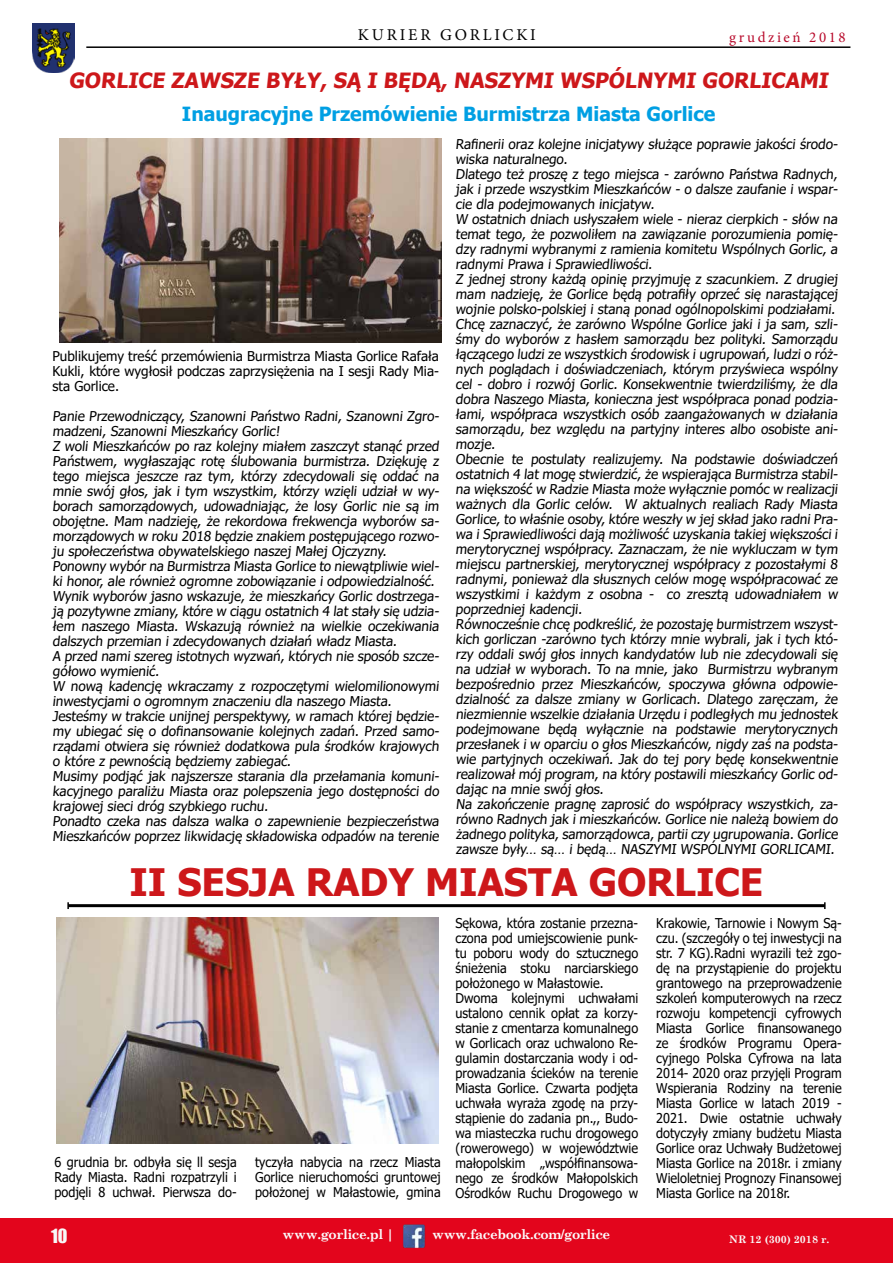
<style>
.page{position:relative;width:893px;height:1263px;background:#fff}
.page>*{position:absolute;margin:0;border:0;box-sizing:border-box;transform-origin:0 0}
.t1{font:700 37.8px "Tahoma";color:#cd171a}
.t2{font:700 21px "Tahoma";color:#cd171a}
.t3{font:700 19.5px "Tahoma";color:#009fe3}
.t4{font:18px "Impact";color:#f8f8f8}
.t5{font:16.5px "Minion Pro";letter-spacing:.17em;color:#000}
.t6{font:15px "Minion Pro";letter-spacing:.17em;color:#b80a2b}
.t7{font:13.5px/15px "Tahoma";color:#000}
.t8{font:13.5px/15px "Tahoma";color:#000;text-align:justify;scale:.94 1}
.t9{font:700 13.5px "Century Schoolbook";letter-spacing:-.03em;color:#fbfbfb}
.t10{font:700 10.5px "Century Schoolbook";color:#fafafa}
</style>
<div class="page">
<img style="left:32px;top:24px;width:42px;height:48px">
<hr style="left:86px;top:46px;width:764px;height:2px;background:#000">
<div style="left:0;top:1219px;width:893px;height:44px;background:#e3051c"></div>
<img style="left:402px;top:1224px;width:24px;height:25px">
<hr style="left:68px;top:904px;width:757px;height:3px;background:#000">
<img style="left:56px;top:918px;width:383px;height:226px">
<img style="left:59px;top:138px;width:383px;height:205px">
<p class="t5" style="left:358px;top:23px;width:179px">KURIER GORLICKI</p>
<p class="t6" style="left:729px;top:27px;width:118px">grudzień 2018</p>
<h2 class="t2" style="left:69px;top:66px;width:764px">GORLICE ZAWSZE BYŁY, SĄ I BĘDĄ, NASZYMI WSPÓLNYMI GORLICAMI</h2>
<h3 class="t3" style="left:182px;top:100px;width:535px">Inaugracyjne Przemówienie Burmistrza Miasta Gorlice</h3>
<p class="t7" style="left:53px;top:349px;width:388px;text-align:justify">Publikujemy treść przemówienia Burmistrza Miasta Gorlice Rafała Kukli, które wygłosił podczas zaprzysiężenia na I sesji Rady Mia&shy;sta Gorlice.</p>
<p class="t7" style="left:53px;top:409px;width:390px">Panie Przewodniczący, Szanowni Państwo Radni, Szanowni Zgro&shy;madzeni, Szanowni Mieszkańcy Gorlic!<br>Z woli Mieszkańców po raz kolejny miałem zaszczyt stanąć przed Państwem, wygłaszając rotę ślubowania burmistrza. Dziękuję z tego miejsca jeszcze raz tym, którzy zdecydowali się oddać na mnie swój głos, jak i tym wszystkim, którzy wzięli udział w wy&shy;borach samorządowych, udowadniając, że losy Gorlic nie są im obojętne. Mam nadzieję, że rekordowa frekwencja wyborów sa&shy;morządowych w roku 2018 będzie znakiem postępującego rozwo&shy;ju społeczeństwa obywatelskiego naszej Małej Ojczyzny.<br>Ponowny wybór na Burmistrza Miasta Gorlice to niewątpliwie wiel&shy;ki honor, ale również ogromne zobowiązanie i odpowiedzialność.<br>Wynik wyborów jasno wskazuje, że mieszkańcy Gorlic dostrzega&shy;ją pozytywne zmiany, które w ciągu ostatnich 4 lat stały się udzia&shy;łem naszego Miasta. Wskazują również na wielkie oczekiwania dalszych przemian i zdecydowanych działań władz Miasta.<br>A przed nami szereg istotnych wyzwań, których nie sposób szcze&shy;gółowo wymienić.<br>W nową kadencję wkraczamy z rozpoczętymi wielomilionowymi inwestycjami o ogromnym znaczeniu dla naszego Miasta.<br>Jesteśmy w trakcie unijnej perspektywy, w ramach której będzie&shy;my ubiegać się o dofinansowanie kolejnych zadań. Przed samo&shy;rządami otwiera się również dodatkowa pula środków krajowych o które z pewnością będziemy zabiegać.<br>Musimy podjąć jak najszersze starania dla przełamania komuni&shy;kacyjnego paraliżu Miasta oraz polepszenia jego dostępności do krajowej sieci dróg szybkiego ruchu.<br>Ponadto czeka nas dalsza walka o zapewnienie bezpieczeństwa Mieszkańców poprzez likwidację składowiska odpadów na terenie</p>
<p class="t7" style="left:456px;top:137px;width:386px">Rafinerii oraz kolejne inicjatywy służące poprawie jakości środo&shy;wiska naturalnego.<br>Dlatego też proszę z tego miejsca - zarówno Państwa Radnych, jak i przede wszystkim Mieszkańców - o dalsze zaufanie i wspar&shy;cie dla podejmowanych inicjatyw.<br>W ostatnich dniach usłyszałem wiele - nieraz cierpkich - słów na temat tego, że pozwoliłem na zawiązanie porozumienia pomię&shy;dzy radnymi wybranymi z ramienia komitetu Wspólnych Gorlic, a radnymi Prawa i Sprawiedliwości.<br>Z jednej strony każdą opinię przyjmuję z szacunkiem. Z drugiej mam nadzieję, że Gorlice będą potrafiły oprzeć się narastającej wojnie polsko-polskiej i staną ponad ogólnopolskimi podziałami.<br>Chcę zaznaczyć, że zarówno Wspólne Gorlice jaki i ja sam, szli&shy;śmy do wyborów z hasłem samorządu bez polityki. Samorządu łączącego ludzi ze wszystkich środowisk i ugrupowań, ludzi o róż&shy;nych poglądach i doświadczeniach, którym przyświeca wspólny cel - dobro i rozwój Gorlic. Konsekwentnie twierdziliśmy, że dla dobra Naszego Miasta, konieczna jest współpraca ponad podzia&shy;łami, współpraca wszystkich osób zaangażowanych w działania samorządu, bez względu na partyjny interes albo osobiste ani&shy;mozje.<br>Obecnie te postulaty realizujemy. Na podstawie doświadczeń ostatnich 4 lat mogę stwierdzić, że wspierająca Burmistrza stabil&shy;na większość w Radzie Miasta może wyłącznie pomóc w realizacji ważnych dla Gorlic celów. W aktualnych realiach Rady Miasta Gorlice, to właśnie osoby, które weszły w jej skład jako radni Pra&shy;wa i Sprawiedliwości dają możliwość uzyskania takiej większości i merytorycznej współpracy. Zaznaczam, że nie wykluczam w tym miejscu partnerskiej, merytorycznej współpracy z pozostałymi 8 radnymi, ponieważ dla słusznych celów mogę współpracować ze wszystkimi i każdym z osobna - co zresztą udowadniałem w poprzedniej kadencji.<br>Równocześnie chcę podkreślić, że pozostaję burmistrzem wszyst&shy;kich gorliczan -zarówno tych którzy mnie wybrali, jak i tych któ&shy;rzy oddali swój głos innych kandydatów lub nie zdecydowali się na udział w wyborach. To na mnie, jako Burmistrzu wybranym bezpośrednio przez Mieszkańców, spoczywa główna odpowie&shy;dzialność za dalsze zmiany w Gorlicach. Dlatego zaręczam, że niezmiennie wszelkie działania Urzędu i podległych mu jednostek podejmowane będą wyłącznie na podstawie merytorycznych przesłanek i w oparciu o głos Mieszkańców, nigdy zaś na podsta&shy;wie partyjnych oczekiwań. Jak do tej pory będę konsekwentnie realizował mój program, na który postawili mieszkańcy Gorlic od&shy;dając na mnie swój głos.<br>Na zakończenie pragnę zaprosić do współpracy wszystkich, za&shy;równo Radnych jak i mieszkańców. Gorlice nie należą bowiem do żadnego polityka, samorządowca, partii czy ugrupowania. Gorlice zawsze były… są… i będą… NASZYMI WSPÓLNYMI GORLICAMI.</p>
<h1 class="t1" style="left:129px;top:856px;width:635px">II SESJA RADY MIASTA GORLICE</h1>
<p class="t8" style="left:54px;top:1155px;width:195px">6 grudnia br. odbyła się ll sesja Rady Miasta. Radni rozpatrzyli i podjęli 8 uchwał. Pierwsza do-</p>
<p class="t8" style="left:255px;top:1155px;width:199px">tyczyła nabycia na rzecz Miasta Gorlice nieruchomości gruntowej położonej w Małastowie, gmina</p>
<p class="t8" style="left:455px;top:916px;width:196px;text-align:left">Sękowa, która zostanie przezna&shy;czona pod umiejscowienie punk&shy;tu poboru wody do sztucznego śnieżenia stoku narciarskiego położonego w Małastowie.<br>Dwoma kolejnymi uchwałami ustalono cennik opłat za korzy&shy;stanie z cmentarza komunalnego w Gorlicach oraz uchwalono Re&shy;gulamin dostarczania wody i od&shy;prowadzania ścieków na terenie<br>Miasta Gorlice. Czwarta podjęta uchwała wyraża zgodę na przy&shy;stąpienie do zadania pn.,, Budo&shy;wa miasteczka ruchu drogowego (rowerowego) w województwie małopolskim „współfinansowa&shy;nego ze środków Małopolskich<br>Ośrodków Ruchu Drogowego w</p>
<p class="t8" style="left:656px;top:916px;width:199px">Krakowie, Tarnowie i Nowym Są&shy;czu. (szczegóły o tej inwestycji na str. 7 KG).Radni wyrazili też zgo&shy;dę na przystąpienie do projektu grantowego na przeprowadzenie szkoleń komputerowych na rzecz rozwoju kompetencji cyfrowych Miasta Gorlice finansowanego ze środków Programu Opera&shy;cyjnego Polska Cyfrowa na lata 2014- 2020 oraz przyjęli Program Wspierania Rodziny na terenie Miasta Gorlice w latach 2019 - 2021. Dwie ostatnie uchwały dotyczyły zmiany budżetu Miasta Gorlice oraz Uchwały Budżetowej Miasta Gorlice na 2018r. i zmiany Wieloletniej Prognozy Finansowej Miasta Gorlice na 2018r.</p>
<h3 class="t4" style="left:51px;top:1222px;width:18px">10</h3>
<p class="t9" style="left:283px;top:1224px;width:113px">www.gorlice.pl |</p>
<p class="t9" style="left:432px;top:1224px;width:180px">www.facebook.com/gorlice</p>
<p class="t10" style="left:729px;top:1231px;width:102px">NR 12 (300) 2018 r.</p>
</div>
